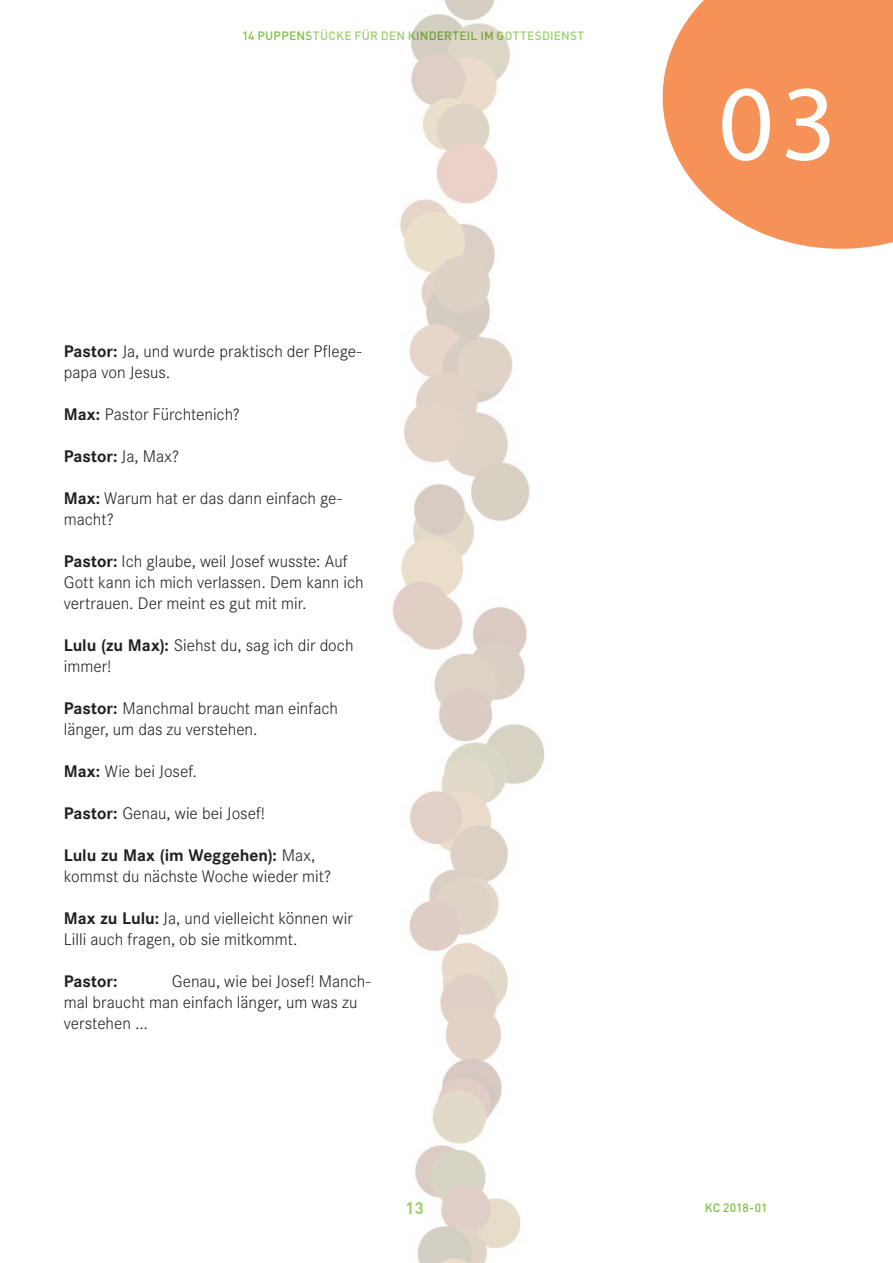
<style>
.page{position:relative;width:893px;height:1263px;background:#fff}
.page>*{position:absolute;margin:0;border:0;box-sizing:border-box;transform-origin:0 0}
.t1{font:108px "Myriad Pro";color:#fff}
.t2{font:300 16.5px/21px "Corporate SBQ";color:#231f20}
.t3{font:700 16.5px "Corporate SBQ";letter-spacing:-.005em;color:#231f20}
.t4{font:700 16.5px "DIN";color:#7bc142}
.t5{font:500 12px "DIN";letter-spacing:.015em;color:#7bc142}
.s1{font-weight:700}
.s2{font-weight:300}
</style>
<div class="page">
<svg style="left:663px;top:0;width:230px;height:249px;background:#f79f6d"></svg>
<img style="left:392px;top:0;width:153px;height:1263px">
<p class="t5" style="left:242px;top:28px;width:344px">14 PUPPENSTÜCKE FÜR DEN KINDERTEIL IM GOTTESDIENST</p>
<p class="t2" style="left:64px;top:340px;width:299px"><span class="s1">Pastor:</span> Ja, und wurde praktisch der Pflege&shy;papa von Jesus.</p>
<p class="t2" style="left:64px;top:403px;width:178px"><span class="s1">Max:</span> Pastor Fürchtenich?</p>
<p class="t3" style="left:64px;top:446px;width:117px">Pastor: <span class="s2">Ja, Max?</span></p>
<p class="t2" style="left:64px;top:487px;width:280px"><span class="s1">Max:</span> Warum hat er das dann einfach ge&shy;macht?</p>
<p class="t2" style="left:64px;top:550px;width:301px"><span class="s1">Pastor:</span> Ich glaube, weil Josef wusste: Auf<br>Gott kann ich mich verlassen. Dem kann ich vertrauen. Der meint es gut mit mir.</p>
<p class="t2" style="left:64px;top:634px;width:291px"><span class="s1">Lulu (zu Max):</span> Siehst du, sag ich dir doch immer!</p>
<p class="t2" style="left:64px;top:697px;width:276px"><span class="s1">Pastor:</span> Manchmal braucht man einfach länger, um das zu verstehen.</p>
<p class="t2" style="left:64px;top:760px;width:135px"><span class="s1">Max:</span> Wie bei Josef.</p>
<p class="t2" style="left:64px;top:802px;width:203px"><span class="s1">Pastor:</span> Genau, wie bei Josef!</p>
<p class="t2" style="left:64px;top:844px;width:269px"><span class="s1">Lulu zu Max (im Weggehen):</span> Max, kommst du nächste Woche wieder mit?</p>
<p class="t2" style="left:64px;top:907px;width:290px"><span class="s1">Max zu Lulu:</span> Ja, und vielleicht können wir<br>Lilli auch fragen, ob sie mitkommt.</p>
<p class="t3" style="left:64px;top:971px;width:55px">Pastor:</p>
<p class="t2" style="left:64px;top:970px;width:309px;text-indent:108px">Genau, wie bei Josef! Manch&shy;mal braucht man einfach länger, um was zu verstehen ...</p>
<h1 class="t1" style="left:718px;top:57px;width:120px">03</h1>
<p class="t4" style="left:406px;top:1197px;width:20px">13</p>
<p class="t5" style="left:705px;top:1199px;width:64px">KC 2018-01</p>
</div>
